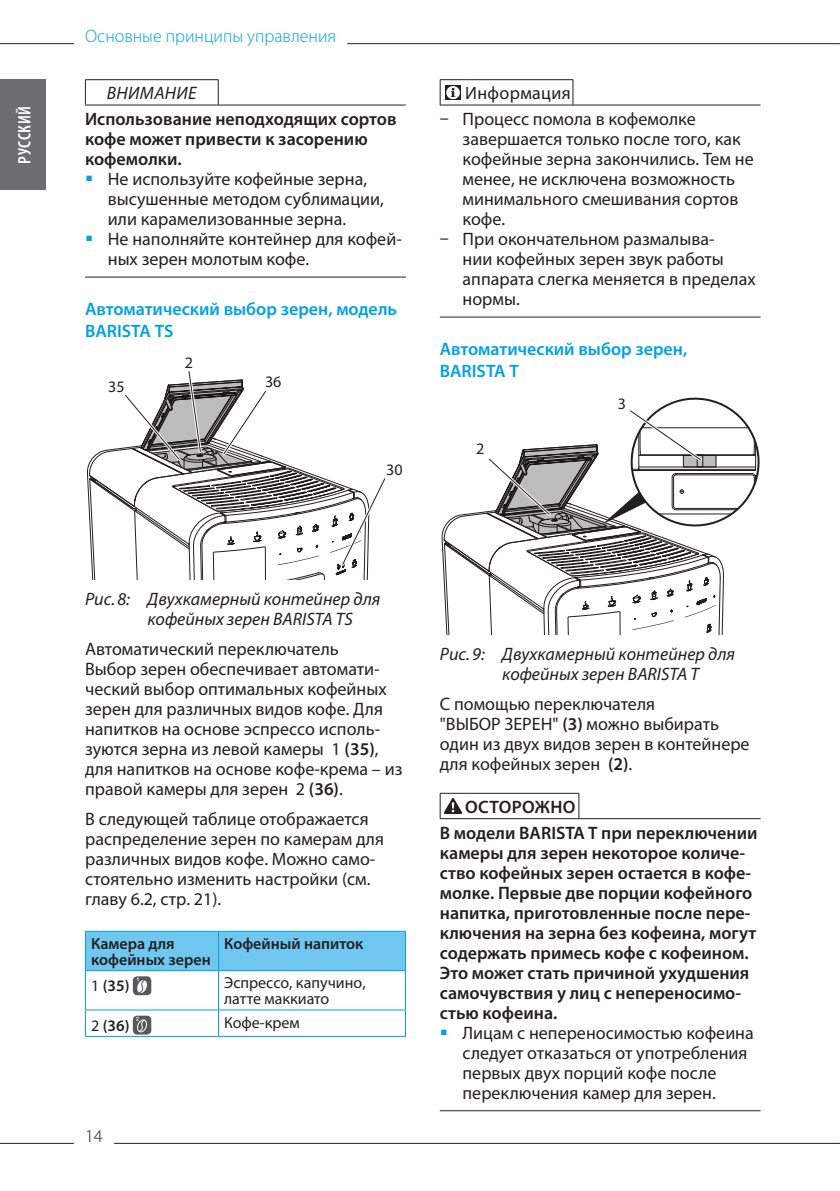
<style>
.page{position:relative;width:840px;height:1191px;background:#fff}
.page>*{position:absolute;margin:0;border:0;box-sizing:border-box;transform-origin:0 0}
._20_Fliesstext_01{font:18px/20px "Myriad Pro";color:#231f20}
._40_Art_Gefahr{font:600 18px/20px "Myriad Pro";color:#231f20}
._40_Gefahr_Panel_Ach{font:italic 18px/20px "Myriad Pro";color:#231f20}
._10_Head_03{font:600 18px/22px "Myriad Pro";color:#00a1e3}
.t1{font:300 18px "Myriad Pro";color:#00a1e3}
._40_Gefahr_Panel_Inf{font:18px "Myriad Pro";letter-spacing:.02em;color:#231f20}
._40_Gefahr_Panel_s{font:600 18px "Myriad Pro";letter-spacing:.02em;color:#231f20}
._40_Gefahr_Panel_Ach-2{font:italic 18px "Myriad Pro";letter-spacing:.02em;color:#231f20}
.t2{font:600 condensed 18px "Myriad Pro";letter-spacing:.04em;color:#fff}
.t3{font:300 18px "Myriad Pro";color:#231f20}
._60_Tabelle_links{font:16px/16px "Myriad Pro";color:#231f20}
._60_Tabelle_Head_lin{font:600 16px/16px "Myriad Pro";color:#231f20}
._60_Tabelle_links-2{font:600 16px "Myriad Pro";color:#231f20}
.s1{font-weight:600}
.s2{font-weight:400}
</style>
<div class="page">
<hr style="left:0;top:43px;width:839px;height:1px;background:#231f20">
<hr style="left:0;top:1143px;width:839px;height:1px;background:#231f20">
<div style="left:74px;top:39px;width:273px;height:10px;background:#fff"></div>
<div style="left:74px;top:1139px;width:40px;height:10px;background:#fff"></div>
<div style="left:0;top:79px;width:45px;height:111px;background:#6c6d70"></div>
<hr style="left:85px;top:277px;width:320px;height:1px;background:#231f20">
<hr style="left:218px;top:105px;width:187px;height:1px;background:#231f20">
<hr style="left:85px;top:79px;width:133px;height:1px;background:#231f20">
<svg style="left:85px;top:80px;width:1px;height:25px"></svg>
<svg style="left:218px;top:80px;width:1px;height:25px"></svg>
<hr style="left:85px;top:105px;width:133px;height:1px;background:#231f20">
<svg style="left:86px;top:371px;width:300px;height:209px"></svg>
<div style="left:86px;top:932px;width:319px;height:38px;background:#6fc6ef"></div>
<hr style="left:85px;top:1009px;width:133px;height:1px;background:#00a1e3">
<svg style="left:218px;top:1010px;width:1px;height:26px"></svg>
<hr style="left:85px;top:931px;width:133px;height:1px;background:#00a1e3">
<hr style="left:85px;top:970px;width:133px;height:1px;background:#00a1e3">
<hr style="left:218px;top:931px;width:187px;height:1px;background:#00a1e3">
<hr style="left:218px;top:931px;width:1px;height:39px;background:#00a1e3">
<hr style="left:218px;top:970px;width:187px;height:1px;background:#00a1e3">
<hr style="left:85px;top:1036px;width:133px;height:1px;background:#00a1e3">
<hr style="left:218px;top:1036px;width:187px;height:1px;background:#00a1e3">
<hr style="left:218px;top:971px;width:1px;height:38px;background:#00a1e3">
<hr style="left:218px;top:1009px;width:187px;height:1px;background:#00a1e3">
<hr style="left:405px;top:931px;width:1px;height:39px;background:#00a1e3">
<hr style="left:405px;top:971px;width:1px;height:38px;background:#00a1e3">
<svg style="left:405px;top:1010px;width:1px;height:26px"></svg>
<hr style="left:85px;top:931px;width:1px;height:39px;background:#00a1e3">
<hr style="left:85px;top:971px;width:1px;height:38px;background:#00a1e3">
<svg style="left:85px;top:1010px;width:1px;height:26px"></svg>
<div style="left:133px;top:976px;width:18px;height:19px;background:#57585a;border-radius:4px"></div>
<svg style="left:137px;top:977px;width:10px;height:17px"></svg>
<div style="left:133px;top:1015px;width:18px;height:19px;background:#57585a;border-radius:4px"></div>
<svg style="left:136px;top:1016px;width:11px;height:16px"></svg>
<hr style="left:439px;top:317px;width:321px;height:1px;background:#231f20">
<hr style="left:439px;top:1110px;width:321px;height:1px;background:#231f20">
<hr style="left:572px;top:105px;width:188px;height:1px;background:#231f20">
<svg style="left:439px;top:79px;width:26px;height:27px"></svg>
<hr style="left:465px;top:79px;width:108px;height:1px;background:#231f20">
<svg style="left:572px;top:80px;width:1px;height:25px"></svg>
<hr style="left:465px;top:105px;width:107px;height:1px;background:#231f20">
<img style="left:445px;top:85px;width:15px;height:14px">
<svg style="left:441px;top:397px;width:319px;height:238px"></svg>
<div style="left:687px;top:625px;width:17px;height:10px;background:#fff"></div>
<hr style="left:578px;top:818px;width:182px;height:1px;background:#231f20">
<hr style="left:465px;top:793px;width:114px;height:1px;background:#231f20">
<svg style="left:578px;top:793px;width:1px;height:25px"></svg>
<hr style="left:465px;top:818px;width:113px;height:1px;background:#231f20">
<svg style="left:439px;top:793px;width:26px;height:26px"></svg>
<svg style="left:444px;top:813px;width:17px;height:3px"></svg>
<img style="left:444px;top:799px;width:17px;height:14px">
<p class="t2" style="left:14px;top:164px;width:59px;rotate:-90deg">РУССКИЙ</p>
<p class="t1" style="left:85px;top:25px;width:252px">Основные принципы управления</p>
<p class="_40_Gefahr_Panel_Ach-2" style="left:107px;top:82px;width:91px">ВНИМАНИЕ</p>
<p class="_40_Art_Gefahr" style="left:85px;top:109px;width:313px">Использование неподходящих сортов кофе может привести к засорению кофемолки.</p>
<p class="_20_Fliesstext_01" style="left:108px;top:169px;width:277px">Не используйте кофейные зерна, высушенные методом сублимации, или карамелизованные зерна.</p>
<p class="_20_Fliesstext_01" style="left:108px;top:229px;width:295px">Не наполняйте контейнер для кофей&shy;ных зерен молотым кофе.</p>
<p class="_10_Head_03" style="left:85px;top:298px;width:313px">Автоматический выбор зерен, модель<br>BARISTA TS</p>
<p class="_60_Tabelle_links" style="left:185px;top:354px;width:10px">2</p>
<p class="_60_Tabelle_links" style="left:108px;top:379px;width:18px">35</p>
<p class="_60_Tabelle_links" style="left:265px;top:374px;width:18px">36</p>
<p class="_60_Tabelle_links" style="left:386px;top:461px;width:18px">30</p>
<p class="_40_Gefahr_Panel_Inf" style="left:465px;top:82px;width:107px">Информация</p>
<p class="_20_Fliesstext_01" style="left:462px;top:109px;width:292px;text-indent:-23px">ū Процесс помола в кофемолке завершается только после того, как кофейные зерна закончились. Тем не менее, не исключена возможность минимального смешивания сортов кофе.</p>
<p class="_20_Fliesstext_01" style="left:462px;top:229px;width:294px;text-indent:-23px">ū При окончательном размалыва-<br>нии кофейных зерен звук работы аппарата слегка меняется в пределах нормы.</p>
<p class="_10_Head_03" style="left:439px;top:338px;width:249px">Автоматический выбор зерен,<br>BARISTA T</p>
<p class="_60_Tabelle_links" style="left:476px;top:440px;width:10px">2</p>
<p class="_60_Tabelle_links" style="left:617px;top:395px;width:10px">3</p>
<p class="_40_Gefahr_Panel_Ach" style="left:147px;top:588px;width:234px;text-indent:-62px">Рис. 8: Двухкамерный контейнер для кофейных зерен BARISTA TS</p>
<p class="_20_Fliesstext_01" style="left:85px;top:638px;width:318px">Автоматический переключатель<br>Выбор зерен обеспечивает автомати&shy;ческий выбор оптимальных кофейных зерен для различных видов кофе. Для напитков на основе эспрессо исполь&shy;зуются зерна из левой камеры 1 <span class="s1">(35)</span>, для напитков на основе кофе-крема – из правой камеры для зерен 2 <span class="s1">(36)</span>.</p>
<p class="_20_Fliesstext_01" style="left:85px;top:808px;width:300px">В следующей таблице отображается распределение зерен по камерам для различных видов кофе. Можно само&shy;стоятельно изменить настройки (см. главу 6.2, стр. 21).</p>
<p class="_60_Tabelle_Head_lin" style="left:91px;top:935px;width:121px">Камера для кофейных зерен</p>
<p class="_60_Tabelle_Head_lin" style="left:224px;top:935px;width:140px">Кофейный напиток</p>
<p class="_60_Tabelle_links-2" style="left:91px;top:975px;width:40px"><span class="s2">1</span> (35)</p>
<p class="_60_Tabelle_links" style="left:224px;top:974px;width:143px">Эспрессо, капучино, латте маккиато</p>
<p class="_60_Tabelle_links-2" style="left:91px;top:1015px;width:40px"><span class="s2">2</span> (36)</p>
<p class="_60_Tabelle_links" style="left:224px;top:1014px;width:77px">Кофе-крем</p>
<p class="t3" style="left:85px;top:1125px;width:19px">14</p>
<p class="_40_Gefahr_Panel_Ach" style="left:502px;top:643px;width:234px;text-indent:-62px">Рис. 9: Двухкамерный контейнер для кофейных зерен BARISTA T</p>
<p class="_20_Fliesstext_01" style="left:439px;top:693px;width:311px">С помощью переключателя<br>"ВЫБОР ЗЕРЕН" <span class="s1">(3)</span> можно выбирать один из двух видов зерен в контейнере для кофейных зерен <span class="s1">(2)</span>.</p>
<p class="_40_Gefahr_Panel_s" style="left:465px;top:795px;width:112px">ОСТОРОЖНО</p>
<p class="_40_Art_Gefahr" style="left:439px;top:822px;width:319px">В модели BARISTA T при переключении камеры для зерен некоторое количе&shy;ство кофейных зерен остается в кофе&shy;молке. Первые две порции кофейного напитка, приготовленные после пере&shy;ключения на зерна без кофеина, могут содержать примесь кофе с кофеином.<br>Это может стать причиной ухудшения самочувствия у лиц с непереносимо&shy;стью кофеина.</p>
<p class="_20_Fliesstext_01" style="left:462px;top:1022px;width:292px">Лицам с непереносимостью кофеина следует отказаться от употребления первых двух порций кофе после переключения камер для зерен.</p>
</div>
